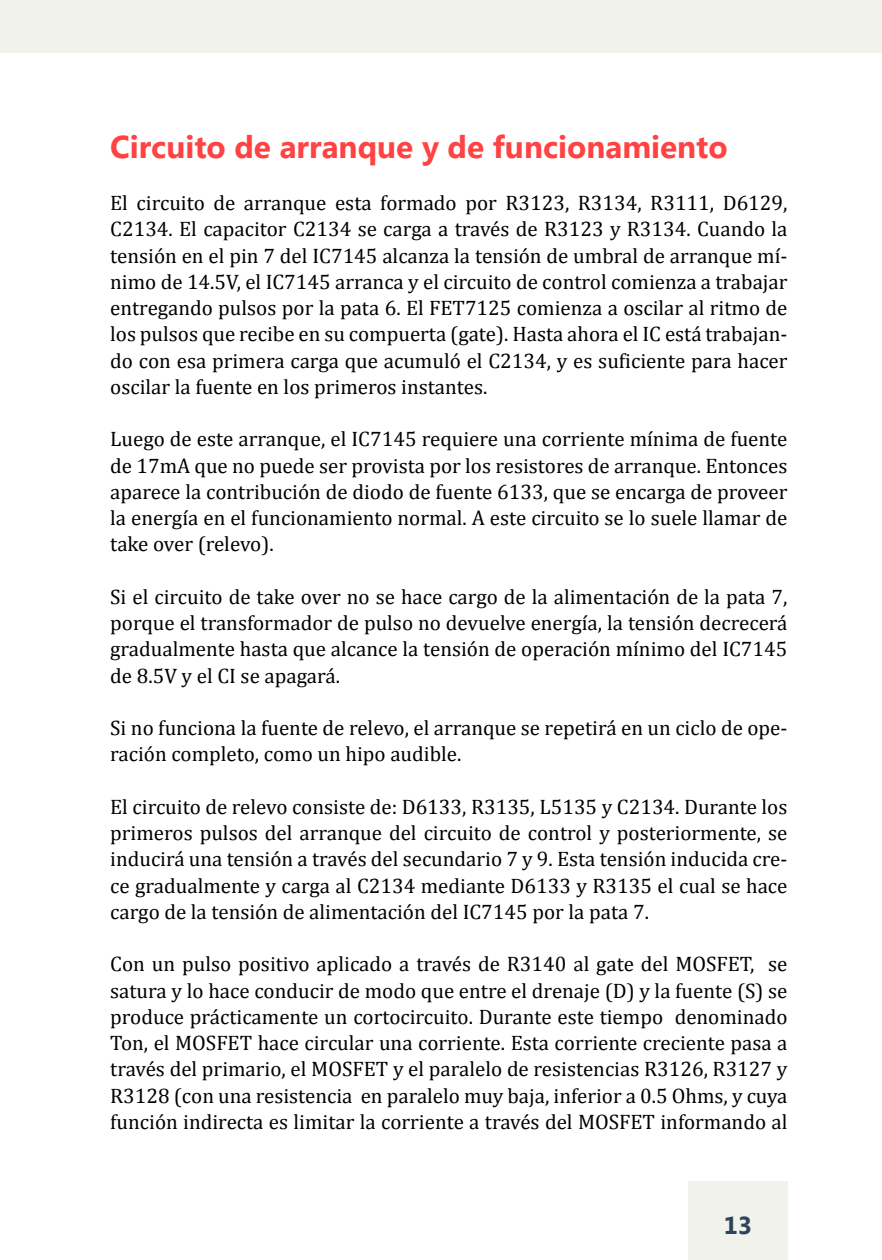
<style>
.page{position:relative;width:882px;height:1260px;background:#fff}
.page>*{position:absolute;margin:0;border:0;box-sizing:border-box;transform-origin:0 0}
.t1{font:700 31.5px "Segoe UI";color:#ff4242}
.t2{font:700 24.5px "Segoe UI";color:#2f435b}
.t3{font:21px/26.2px "Cambria";color:#000;text-align:justify}
</style>
<div class="page">
<div style="left:0;top:0;width:882px;height:52px;background:#f0f2eb"></div>
<div style="left:688px;top:1181px;width:100px;height:79px;background:#f0f2eb"></div>
<h1 class="t1" style="left:110px;top:124px;width:619px">Circuito de arranque y de funcionamiento</h1>
<p class="t3" style="left:110px;top:190px;width:679px">El circuito de arranque esta formado por R3123, R3134, R3111, D6129, C2134. El capacitor C2134 se carga a través de R3123 y R3134. Cuando la tensión en el pin 7 del IC7145 alcanza la tensión de umbral de arranque mí&shy;nimo de 14.5V, el IC7145 arranca y el circuito de control comienza a trabajar entregando pulsos por la pata 6. El FET7125 comienza a oscilar al ritmo de los pulsos que recibe en su compuerta (gate). Hasta ahora el IC está trabajan&shy;do con esa primera carga que acumuló el C2134, y es suficiente para hacer oscilar la fuente en los primeros instantes.</p>
<p class="t3" style="left:110px;top:426px;width:679px">Luego de este arranque, el IC7145 requiere una corriente mínima de fuente de 17mA que no puede ser provista por los resistores de arranque. Entonces aparece la contribución de diodo de fuente 6133, que se encarga de proveer la energía en el funcionamiento normal. A este circuito se lo suele llamar de take over (relevo).</p>
<p class="t3" style="left:110px;top:583px;width:679px">Si el circuito de take over no se hace cargo de la alimentación de la pata 7, porque el transformador de pulso no devuelve energía, la tensión decrecerá gradualmente hasta que alcance la tensión de operación mínimo del IC7145 de 8.5V y el CI se apagará.</p>
<p class="t3" style="left:110px;top:715px;width:679px">Si no funciona la fuente de relevo, el arranque se repetirá en un ciclo de ope&shy;ración completo, como un hipo audible.</p>
<p class="t3" style="left:110px;top:793px;width:679px">El circuito de relevo consiste de: D6133, R3135, L5135 y C2134. Durante los primeros pulsos del arranque del circuito de control y posteriormente, se inducirá una tensión a través del secundario 7 y 9. Esta tensión inducida cre&shy;ce gradualmente y carga al C2134 mediante D6133 y R3135 el cual se hace cargo de la tensión de alimentación del IC7145 por la pata 7.</p>
<p class="t3" style="left:110px;top:951px;width:679px">Con un pulso positivo aplicado a través de R3140 al gate del MOSFET, se satura y lo hace conducir de modo que entre el drenaje (D) y la fuente (S) se produce prácticamente un cortocircuito. Durante este tiempo denominado Ton, el MOSFET hace circular una corriente. Esta corriente creciente pasa a través del primario, el MOSFET y el paralelo de resistencias R3126, R3127 y R3128 (con una resistencia en paralelo muy baja, inferior a 0.5 Ohms, y cuya función indirecta es limitar la corriente a través del MOSFET informando al</p>
<p class="t2" style="left:724px;top:1208px;width:30px">13</p>
</div>
